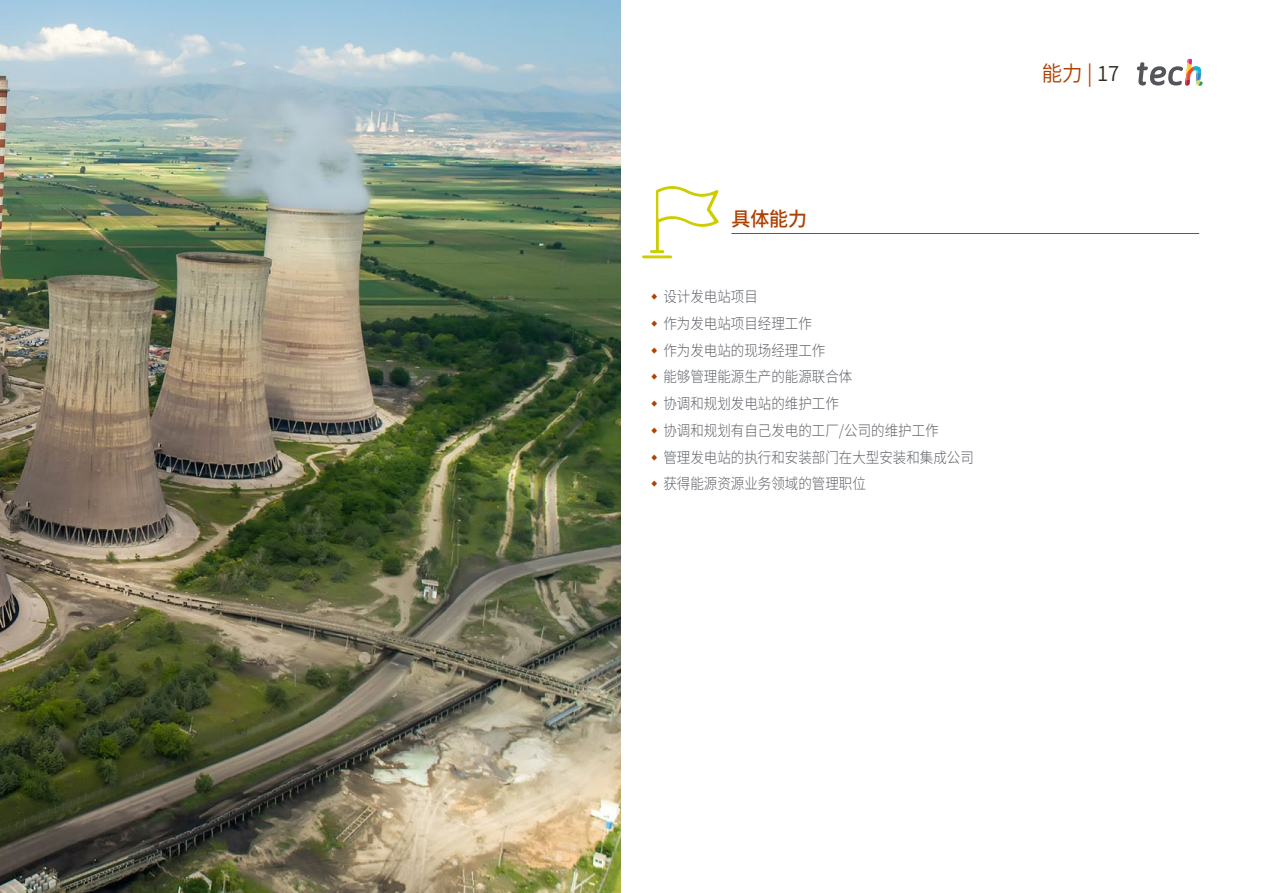
<style>
.page{position:relative;width:1263px;height:893px;background:#fff}
.page>*{position:absolute;margin:0;border:0;box-sizing:border-box;transform-origin:0 0}
.t1{font:21px "Source Han Sans CN";color:#ae4000}
.t2{font:500 19.5px "Source Han Sans CN";color:#ae4000}
.t3{font:300 15px/26.7px "Source Han Sans CN";color:#61646a;scale:.9 1}
.s1{color:#312e20}
</style>
<div class="page">
<svg style="left:1137px;top:59px;width:65px;height:27px"></svg>
<img style="left:0;top:0;width:621px;height:893px">
<hr style="left:731px;top:233px;width:468px;height:1px;background:#ae4000">
<hr style="left:642px;top:255px;width:30px;height:3px;background:#cdce00">
<svg style="left:650px;top:186px;width:69px;height:67px"></svg>
<h2 class="t2" style="left:731px;top:208px;width:77px">具体能力</h2>
<p class="t3" style="left:663px;top:283px;width:346px">设计发电站项目<br>作为发电站项目经理工作<br>作为发电站的现场经理工作<br>能够管理能源生产的能源联合体<br>协调和规划发电站的维护工作<br>协调和规划有自己发电的工厂/公司的维护工作<br>管理发电站的执行和安装部门在大型安装和集成公司获得能源资源业务领域的管理职位</p>
<h1 class="t1" style="left:1042px;top:61px;width:79px">能力 | <span class="s1">17</span></h1>
</div>
